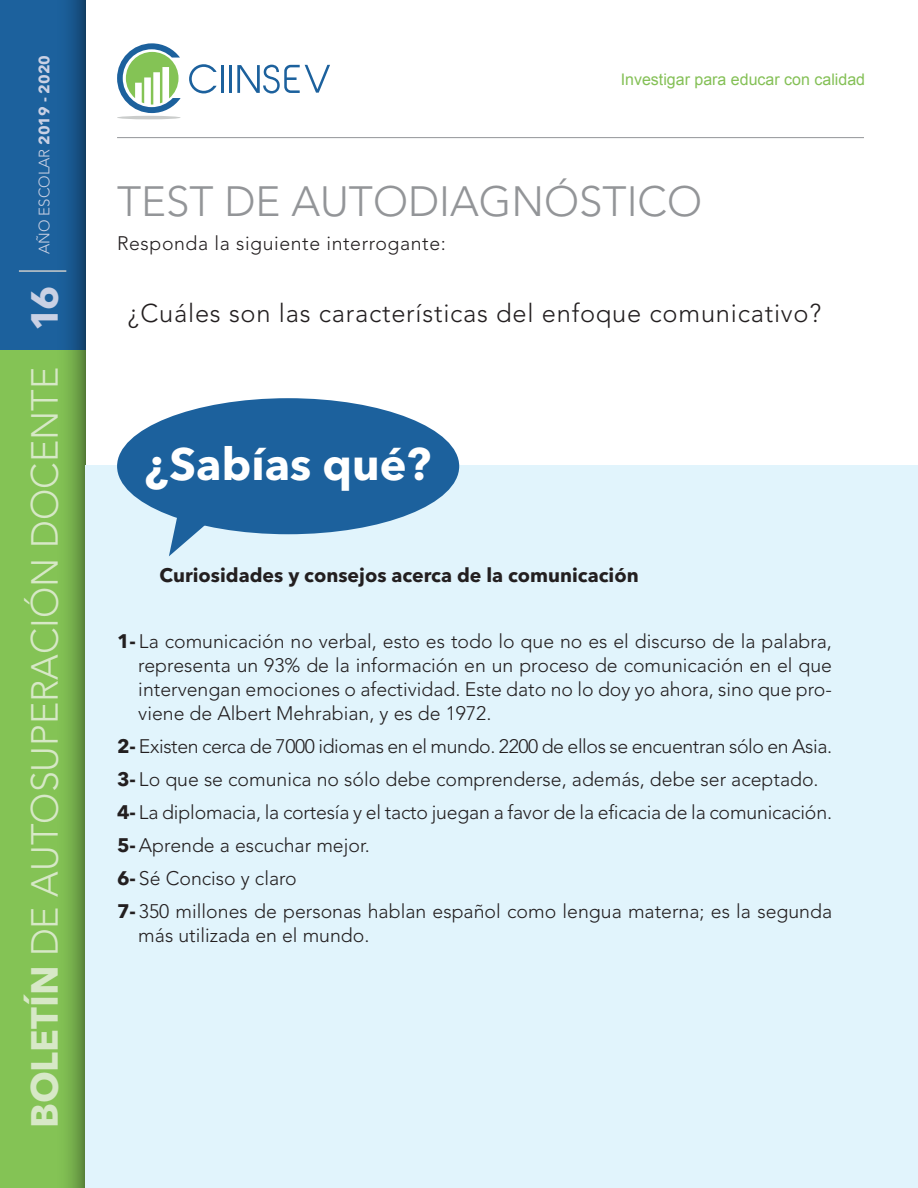
<style>
.page{position:relative;width:918px;height:1188px;background:#fff}
.page>*{position:absolute;margin:0;border:0;box-sizing:border-box;transform-origin:0 0}
.t1{font:700 45px "Avenir Next LT Pro";color:#fff}
.t2{font:300 42px "Avenir LT Std";color:#939598}
.t3{font:300 37.5px "Avenir LT Std";color:#d7e8c7}
.t4{font:300 25.5px "Avenir LT Std";letter-spacing:.03em;color:#231f20}
.t5{font:300 19.5px/33px "Avenir LT Std";color:#231f20;text-align:justify}
.t6{font:700 19.5px "Avenir Next LT Pro";color:#231f20}
.t7{font:16.05px "Arial";color:#84c056}
.t8{font:300 15px "Avenir LT Std";color:#cad1e4}
.s1{font-family:"Avenir Next LT Pro";font-weight:700}
.s2{font-family:"Avenir Next LT Pro";font-weight:700;color:#cad1e4}
</style>
<div class="page">
<svg style="left:117px;top:43px;width:64px;height:70px"></svg>
<hr style="left:117px;top:116px;width:64px;height:3px;background:#cacccb;border-radius:50%">
<hr style="left:221px;top:65px;width:3px;height:28px;background:#1c619d">
<hr style="left:229px;top:65px;width:3px;height:28px;background:#1c619d">
<svg style="left:237px;top:65px;width:93px;height:28px"></svg>
<svg style="left:189px;top:64px;width:28px;height:29px"></svg>
<div style="left:0;top:350px;width:85px;height:838px;background:#84c355"></div>
<div style="left:0;top:0;width:85px;height:350px;background:#1c619d"></div>
<svg style="left:66px;top:0;width:19px;height:1188px"></svg>
<hr style="left:117px;top:137px;width:747px;height:1px;background:#939598">
<hr style="left:19px;top:270px;width:47px;height:2px;background:#cacccb">
<div style="left:85px;top:466px;width:833px;height:722px;background:#e1f4fc"></div>
<div style="left:117px;top:398px;width:342px;height:136px;background:#1c619d;border-radius:50%"></div>
<svg style="left:169px;top:515px;width:47px;height:41px"></svg>
<p class="t8" style="left:35px;top:254px;width:200px;rotate:-90deg">año escolar <span class="s1">2019 - 2020</span></p>
<h3 class="t3" style="left:23px;top:1128px;width:844px;rotate:-90deg"><span class="s1">Boletín</span> de Autosuperación Docente <span class="s2">16</span></h3>
<p class="t7" style="left:621px;top:69px;width:246px">Investigar para educar con calidad</p>
<h2 class="t2" style="left:117px;top:177px;width:25px">TEST</h2>
<h2 class="t2" style="left:224px;top:177px;width:122px">DE AUTODI</h2>
<h2 class="t2" style="left:450px;top:177px;width:89px">AGNÓSTICO</h2>
<p class="t5" style="left:117px;top:227px;width:330px">Responda la siguiente interrogante:</p>
<h3 class="t4" style="left:128px;top:298px;width:695px">¿Cuáles son las características del enfoque comunicativo?</h3>
<h1 class="t1" style="left:145px;top:437px;width:288px">¿Sabías qué?</h1>
<p class="t6" style="left:160px;top:563px;width:481px">Curiosidades y consejos acerca de la comunicación</p>
<p class="t5" style="left:138px;top:629px;width:695px;line-height:24px;text-indent:-21px"><span class="s1">1-</span> La comunicación no verbal, esto es todo lo que no es el discurso de la palabra, representa un 93% de la información en un proceso de comunicación en el que intervengan emociones o afectividad. Este dato no lo doy yo ahora, sino que pro&shy;viene de Albert Mehrabian, y es de 1972.</p>
<p class="t5" style="left:117px;top:730px;width:717px;text-align:left"><span class="s1">2-</span> Existen cerca de 7000 idiomas en el mundo. 2200 de ellos se encuentran sólo en Asia.<br><span class="s1">3-</span> Lo que se comunica no sólo debe comprenderse, además, debe ser aceptado.<br><span class="s1">4-</span> La diplomacia, la cortesía y el tacto juegan a favor de la eficacia de la comunicación.<br><span class="s1">5-</span>Aprende a escuchar mejor.<br><span class="s1">6-</span> Sé Conciso y claro<br><span class="s1">7-</span> 350 millones de personas hablan español como lengua materna; es la segunda</p>
<p class="t5" style="left:138px;top:919px;width:233px">más utilizada en el mundo.</p>
</div>
